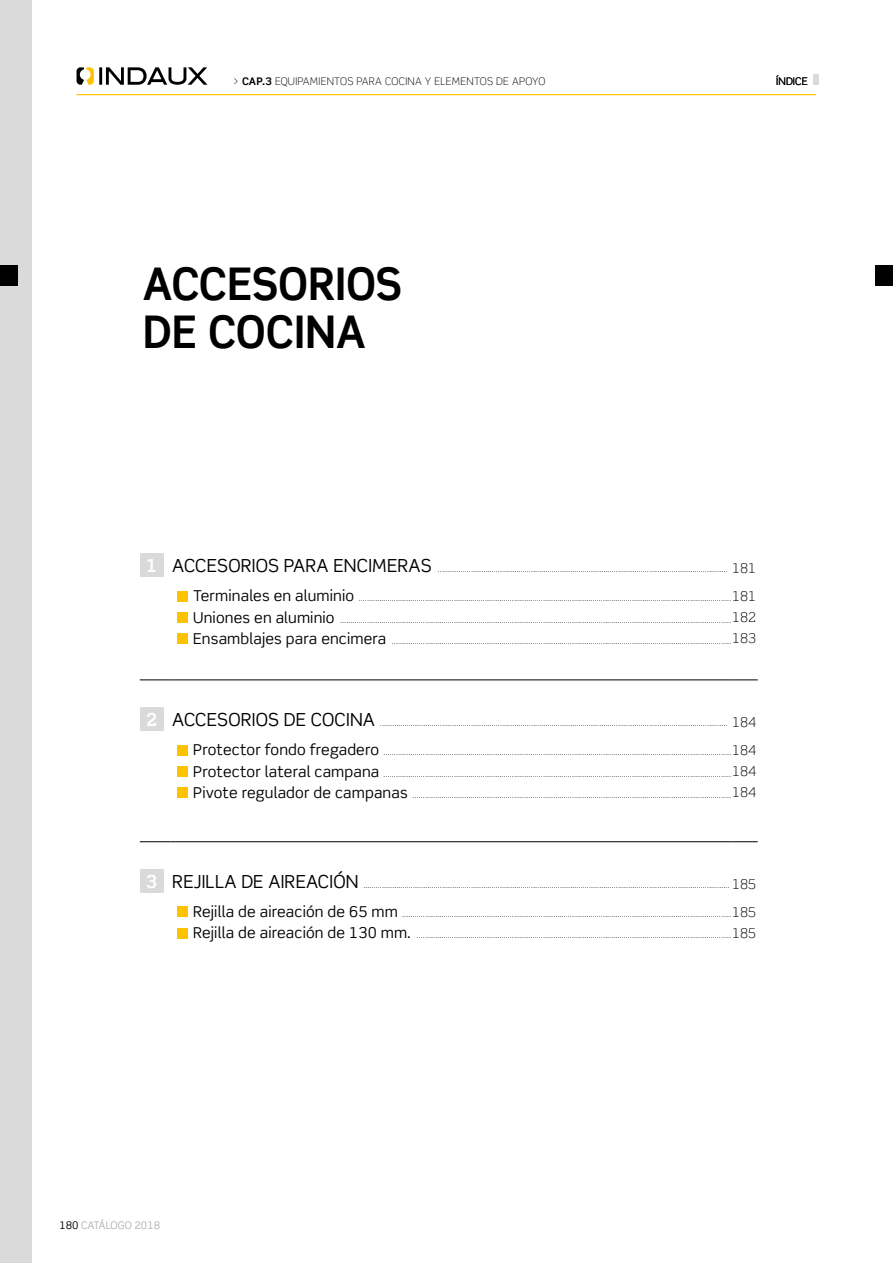
<style>
.page{position:relative;width:893px;height:1263px;background:#fff}
.page>*{position:absolute;margin:0;border:0;box-sizing:border-box;transform-origin:0 0}
.t1{font:700 45px/48px "Scene Pro";color:#000;scale:.95 1}
.t2{font:700 18px "Scene Pro";color:#fff}
.t3{font:300 13.5px/27.8px "Scene Pro";color:#000}
.t4{font:300 10.5px "Scene Pro";letter-spacing:.03em;color:#000}
.t5{font:10.5px "Scene Pro";color:#b3b2b2}
.t6{font:10.5px "Scene Pro";letter-spacing:.01em;color:#000}
.t7{font:300 9px "Scene Pro";color:#000}
.s1{font-weight:700}
.s2{font-weight:400;font-size:18px}
.s3{font-weight:400;font-size:15px}
.s4{color:#000}
</style>
<div class="page">
<hr style="left:77px;top:94px;width:739px;height:1px;background:#fdc300">
<svg style="left:77px;top:67px;width:130px;height:18px"></svg>
<div style="left:813px;top:74px;width:6px;height:11px;background:#dadada"></div>
<div style="left:0;top:0;width:32px;height:1263px;background:#dadada"></div>
<hr style="left:140px;top:680px;width:30px;height:1px;background:#000">
<hr style="left:170px;top:680px;width:562px;height:1px;background:#000">
<svg style="left:732px;top:680px;width:26px;height:1px"></svg>
<hr style="left:140px;top:841px;width:30px;height:1px;background:#000">
<hr style="left:170px;top:841px;width:562px;height:1px;background:#000">
<svg style="left:732px;top:841px;width:26px;height:1px"></svg>
<div style="left:140px;top:553px;width:24px;height:24px;background:#dadada"></div>
<div style="left:177px;top:591px;width:10px;height:10px;background:#fdc300"></div>
<div style="left:177px;top:612px;width:10px;height:11px;background:#fdc300"></div>
<div style="left:177px;top:633px;width:10px;height:11px;background:#fdc300"></div>
<div style="left:140px;top:707px;width:24px;height:24px;background:#dadada"></div>
<div style="left:177px;top:745px;width:10px;height:10px;background:#fdc300"></div>
<div style="left:177px;top:766px;width:10px;height:11px;background:#fdc300"></div>
<div style="left:177px;top:787px;width:10px;height:11px;background:#fdc300"></div>
<div style="left:140px;top:869px;width:24px;height:24px;background:#dadada"></div>
<div style="left:177px;top:906px;width:10px;height:11px;background:#fdc300"></div>
<div style="left:177px;top:928px;width:10px;height:10px;background:#fdc300"></div>
<div style="left:875px;top:265px;width:18px;height:20px;background:#000"></div>
<div style="left:0;top:265px;width:18px;height:20px;background:#000"></div>
<p class="t4" style="left:233px;top:75px;width:314px">&gt; <span class="s1">CAP.3</span> EQUIPAMIENTOS PARA COCINA Y ELEMENTOS DE APOYO</p>
<h1 class="t1" style="left:143px;top:259px;width:274px">ACCESORIOS<br>DE COCINA</h1>
<p class="t6" style="left:776px;top:74px;width:33px">ÍNDICE</p>
<h2 class="t2" style="left:146px;top:554px;width:13px">1</h2>
<p class="t7" style="left:172px;top:564px;width:557px"><span class="s2">ACCESORIOS PARA ENCIMERAS</span> ............................................................................................................................................</p>
<p class="t7" style="left:193px;top:593px;width:539px"><span class="s3">Terminales en aluminio</span> ....................................................................................................................................................................................</p>
<p class="t7" style="left:193px;top:614px;width:539px"><span class="s3">Uniones en aluminio</span> .............................................................................................................................................................................................</p>
<p class="t7" style="left:193px;top:635px;width:539px"><span class="s3">Ensamblajes para encimera</span> ....................................................................................................................................................................</p>
<h3 class="t3" style="left:732px;top:555px;width:25px">181<br>181</h3>
<h3 class="t3" style="left:732px;top:606px;width:25px;line-height:21.3px">182<br>183</h3>
<h2 class="t2" style="left:146px;top:708px;width:13px">2</h2>
<p class="t7" style="left:172px;top:718px;width:557px"><span class="s2">ACCESORIOS DE COCINA</span> ........................................................................................................................................................................</p>
<p class="t7" style="left:193px;top:747px;width:539px"><span class="s3">Protector fondo fregadero</span> ........................................................................................................................................................................</p>
<p class="t7" style="left:193px;top:768px;width:539px"><span class="s3">Protector lateral campana</span> ........................................................................................................................................................................</p>
<p class="t7" style="left:193px;top:789px;width:539px"><span class="s3">Pivote regulador de campanas</span> ..........................................................................................................................................................</p>
<h3 class="t3" style="left:732px;top:708px;width:25px">184<br>184</h3>
<h3 class="t3" style="left:732px;top:760px;width:25px;line-height:21.3px">184<br>184</h3>
<h2 class="t2" style="left:146px;top:870px;width:13px">3</h2>
<p class="t7" style="left:172px;top:879px;width:559px"><span class="s2">REJILLA DE AIREACIÓN</span> .................................................................................................................................................................................</p>
<p class="t7" style="left:193px;top:908px;width:539px"><span class="s3">Rejilla de aireación de 65 mm</span> ...............................................................................................................................................................</p>
<p class="t7" style="left:193px;top:930px;width:539px"><span class="s3">Rejilla de aireación de 130 mm.</span> ........................................................................................................................................................</p>
<h3 class="t3" style="left:732px;top:870px;width:25px">185<br>185</h3>
<h3 class="t3" style="left:732px;top:919px;width:25px">185</h3>
<p class="t5" style="left:60px;top:1219px;width:102px"><span class="s4">180</span> CATÁLOGO 2018</p>
</div>
